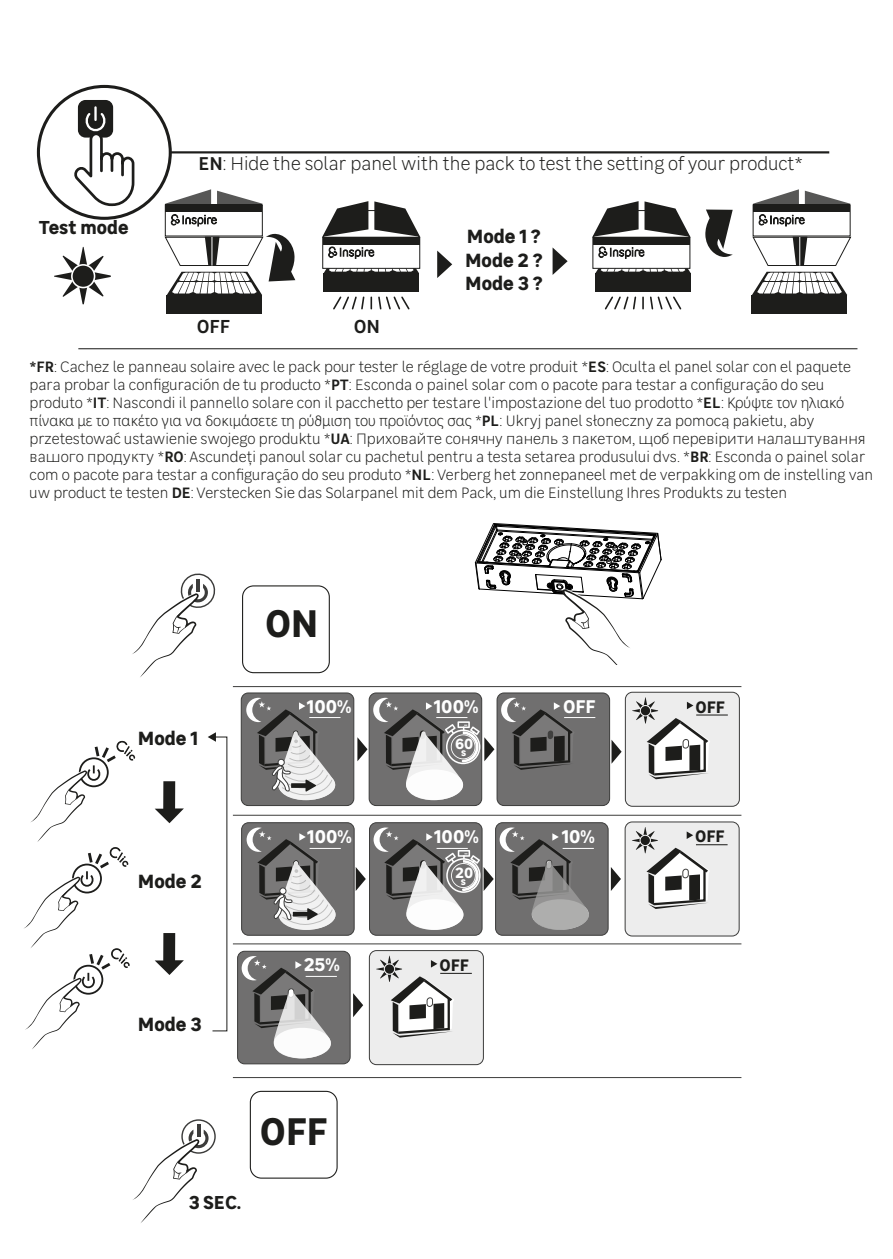
<style>
.page{position:relative;width:893px;height:1259px;background:#fff}
.page>*{position:absolute;margin:0;border:0;box-sizing:border-box;transform-origin:0 0}
.t1{font:700 38.4px "Leroy Merlin Sans";color:#1d1d1b}
.t2{font:700 19.2px/23.7px "Leroy Merlin Sans";color:#1d1d1b;text-align:justify}
.t3{font:700 18.9px "Leroy Merlin Sans";color:#1d1d1b}
.t4{font:600 18.9px "Leroy Merlin Sans";color:#1d1d1b}
.t5{font:300 18.6px "Leroy Merlin Sans";color:#1d1d1b}
.t6{font:700 18.6px "Leroy Merlin Sans";color:#1d1d1b}
.t7{font:700 18.3px "Leroy Merlin Sans";color:#fff}
.t8{font:700 16.5px "Leroy Merlin Sans";color:#1d1d1b}
.t9{font:300 15px/18px "Leroy Merlin Sans";color:#1d1d1b}
.t10{font:700 14.7px "Leroy Merlin Sans";color:#fff}
.t11{font:700 10.5px "Leroy Merlin Sans";color:#fff}
.s1{font-weight:600}
</style>
<div class="page">
<svg style="left:24px;top:741px;width:111px;height:308px"></svg>
<div style="left:78px;top:100px;width:35px;height:38px;background:#1d1d1b;border-radius:8px"></div>
<svg style="left:74px;top:107px;width:61px;height:100px"></svg>
<div style="left:37px;top:85px;width:135px;height:135px;border:3px solid #1d1d1b;border-radius:50%"></div>
<hr style="left:170px;top:151px;width:659px;height:2px;background:#1d1d1b">
<svg style="left:132px;top:573px;width:84px;height:104px"></svg>
<svg style="left:155px;top:933px;width:29px;height:42px"></svg>
<svg style="left:155px;top:781px;width:29px;height:42px"></svg>
<div style="left:242px;top:585px;width:88px;height:88px;border:1px solid #1d1d1b;border-radius:11px"></div>
<div style="left:181px;top:1119px;width:35px;height:34px;border:1px solid #3c3c3b;border-radius:50%"></div>
<svg style="left:133px;top:1124px;width:76px;height:99px"></svg>
<div style="left:250px;top:1090px;width:88px;height:88px;border:1px solid #1d1d1b;border-radius:11px"></div>
<hr style="left:233px;top:686px;width:508px;height:1px;background:#3c3c3b">
<hr style="left:233px;top:1077px;width:508px;height:1px;background:#3c3c3b">
<hr style="left:233px;top:814px;width:508px;height:1px;background:#3c3c3b">
<hr style="left:233px;top:943px;width:508px;height:1px;background:#3c3c3b">
<div style="left:369px;top:950px;width:114px;height:114px;background:#ededed;border-radius:7px"></div>
<div style="left:369px;top:950px;width:115px;height:115px;border:1px solid #3c3c3b;border-radius:7px"></div>
<svg style="left:376px;top:955px;width:78px;height:82px"></svg>
<hr style="left:440px;top:973px;width:32px;height:1px;background:#1d1d1b">
<svg style="left:208px;top:732px;width:20px;height:300px"></svg>
<hr style="left:78px;top:348px;width:779px;height:1px;background:#3c3c3b">
<div style="left:167px;top:295px;width:95px;height:19px;background:#1d1d1b"></div>
<svg style="left:752px;top:272px;width:95px;height:23px"></svg>
<hr style="left:765px;top:281px;width:69px;height:1px;background:#1d1d1b">
<div style="left:752px;top:295px;width:95px;height:19px;background:#1d1d1b"></div>
<div style="left:324px;top:273px;width:95px;height:19px;background:#1d1d1b"></div>
<svg style="left:333px;top:296px;width:77px;height:14px"></svg>
<svg style="left:705px;top:209px;width:28px;height:48px"></svg>
<svg style="left:437px;top:251px;width:15px;height:27px"></svg>
<svg style="left:553px;top:248px;width:15px;height:27px"></svg>
<div style="left:595px;top:273px;width:96px;height:19px;background:#1d1d1b"></div>
<svg style="left:604px;top:296px;width:78px;height:14px"></svg>
<div style="left:165px;top:204px;width:98px;height:32px;background:#fff;border:1px solid #1d1d1b"></div>
<svg style="left:165px;top:189px;width:98px;height:38px"></svg>
<div style="left:165px;top:205px;width:97px;height:7px;background:#1d1d1b"></div>
<svg style="left:164px;top:233px;width:131px;height:62px"></svg>
<svg style="left:753px;top:189px;width:98px;height:38px"></svg>
<div style="left:753px;top:205px;width:97px;height:7px;background:#1d1d1b"></div>
<svg style="left:752px;top:236px;width:100px;height:30px"></svg>
<div style="left:322px;top:237px;width:98px;height:32px;background:linear-gradient(to right,#fff,#fff);border:1px solid #1d1d1b"></div>
<svg style="left:324px;top:246px;width:95px;height:27px"></svg>
<div style="left:323px;top:237px;width:96px;height:7px;background:#1d1d1b"></div>
<svg style="left:322px;top:201px;width:98px;height:37px"></svg>
<div style="left:592px;top:237px;width:98px;height:32px;background:linear-gradient(to right,#fff,#fff)"></div>
<svg style="left:595px;top:246px;width:96px;height:27px"></svg>
<div style="left:593px;top:237px;width:97px;height:7px;background:#1d1d1b"></div>
<svg style="left:592px;top:201px;width:99px;height:37px"></svg>
<svg style="left:54px;top:247px;width:57px;height:58px"></svg>
<div style="left:72px;top:265px;width:23px;height:22px;background:#1d1d1b;border-radius:50%"></div>
<div style="left:71px;top:264px;width:24px;height:24px;border:2px solid #fff;border-radius:50%"></div>
<svg style="left:475px;top:523px;width:187px;height:141px"></svg>
<div style="left:238px;top:951px;width:112px;height:113px;background:#706f6f;border-radius:7px"></div>
<div style="left:237px;top:951px;width:113px;height:113px;border:1px solid #3c3c3b;border-radius:7px"></div>
<svg style="left:242px;top:956px;width:89px;height:102px"></svg>
<hr style="left:306px;top:976px;width:31px;height:1px;background:#fff">
<div style="left:242px;top:822px;width:112px;height:113px;background:#706f6f;border-radius:7px"></div>
<div style="left:241px;top:822px;width:114px;height:113px;border:1px solid #3c3c3b;border-radius:7px"></div>
<svg style="left:247px;top:827px;width:89px;height:103px"></svg>
<hr style="left:310px;top:848px;width:31px;height:1px;background:#fff">
<div style="left:369px;top:822px;width:113px;height:113px;background:#706f6f;border-radius:7px"></div>
<div style="left:369px;top:822px;width:113px;height:113px;border:1px solid #3c3c3b;border-radius:7px"></div>
<div style="left:496px;top:822px;width:112px;height:113px;background:#706f6f;border-radius:7px"></div>
<div style="left:495px;top:822px;width:113px;height:113px;border:1px solid #3c3c3b;border-radius:7px"></div>
<svg style="left:500px;top:827px;width:89px;height:103px"></svg>
<hr style="left:563px;top:848px;width:31px;height:1px;background:#fff">
<div style="left:241px;top:693px;width:113px;height:112px;background:#706f6f;border-radius:7px"></div>
<div style="left:241px;top:692px;width:113px;height:114px;border:1px solid #3c3c3b;border-radius:7px"></div>
<svg style="left:246px;top:698px;width:89px;height:102px"></svg>
<hr style="left:309px;top:717px;width:31px;height:1px;background:#fff">
<div style="left:369px;top:693px;width:113px;height:112px;background:#706f6f;border-radius:7px"></div>
<div style="left:369px;top:692px;width:113px;height:114px;border:1px solid #3c3c3b;border-radius:7px"></div>
<div style="left:497px;top:693px;width:113px;height:112px;background:#706f6f;border-radius:7px"></div>
<div style="left:497px;top:692px;width:113px;height:114px;border:1px solid #3c3c3b;border-radius:7px"></div>
<svg style="left:501px;top:698px;width:72px;height:72px"></svg>
<hr style="left:564px;top:717px;width:31px;height:1px;background:#fff">
<svg style="left:356px;top:867px;width:10px;height:24px"></svg>
<svg style="left:374px;top:827px;width:120px;height:103px"></svg>
<svg style="left:611px;top:867px;width:10px;height:24px"></svg>
<svg style="left:353px;top:993px;width:10px;height:24px"></svg>
<svg style="left:611px;top:740px;width:11px;height:24px"></svg>
<svg style="left:357px;top:737px;width:10px;height:24px"></svg>
<svg style="left:373px;top:698px;width:121px;height:102px"></svg>
<div style="left:625px;top:822px;width:114px;height:114px;background:#ededed;border-radius:7px"></div>
<div style="left:625px;top:821px;width:114px;height:115px;border:1px solid #3c3c3b;border-radius:7px"></div>
<svg style="left:632px;top:827px;width:78px;height:82px"></svg>
<hr style="left:696px;top:844px;width:32px;height:1px;background:#1d1d1b">
<div style="left:625px;top:692px;width:114px;height:114px;background:#ededed;border-radius:7px"></div>
<div style="left:625px;top:692px;width:115px;height:114px;border:1px solid #3c3c3b;border-radius:7px"></div>
<svg style="left:632px;top:697px;width:78px;height:82px"></svg>
<hr style="left:696px;top:714px;width:32px;height:1px;background:#1d1d1b">
<p class="t3" style="left:39px;top:211px;width:91px">Test mode</p>
<p class="t5" style="left:198px;top:149px;width:606px"><span class="s1">EN</span>: Hide the solar panel with the pack to test the setting of your product*</p>
<p class="t4" style="left:197px;top:311px;width:35px">OFF</p>
<p class="t4" style="left:354px;top:311px;width:28px">ON</p>
<p class="t2" style="left:465px;top:222px;width:79px">Mode 1 ?<br>Mode 2 ?<br>Mode 3 ?</p>
<p class="t9" style="left:30px;top:356px;width:845px"><span class="s1">*FR</span>: Cachez le panneau solaire avec le pack pour tester le réglage de votre produit *<span class="s1">ES</span>: Oculta el panel solar con el paquete para probar la configuración de tu producto *<span class="s1">PT</span>: Esconda o painel solar com o pacote para testar a configuração do seu produto *<span class="s1">IT</span>: Nascondi il pannello solare con il pacchetto per testare l'impostazione del tuo prodotto *<span class="s1">EL</span>: Κρύψτε τον ηλιακό πίνακα με το πακέτο για να δοκιμάσετε τη ρύθμιση του προϊόντος σας *<span class="s1">PL</span>: Ukryj panel słoneczny za pomocą pakietu, aby przetestować ustawienie swojego produktu *<span class="s1">UA</span>: Приховайте сонячну панель з пакетом, щоб перевірити налаштування вашого продукту *<span class="s1">RO</span>: Ascundeți panoul solar cu pachetul pentru a testa setarea produsului dvs. *<span class="s1">BR</span>: Esconda o painel solar com o pacote para testar a configuração do seu produto *<span class="s1">NL</span>: Verberg het zonnepaneel met de verpakking om de instelling van uw product te testen <span class="s1">DE</span>: Verstecken Sie das Solarpanel mit dem Pack, um die Einstellung Ihres Produkts zu testen</p>
<p class="t2" style="left:138px;top:724px;width:62px">Mode 1</p>
<p class="t2" style="left:138px;top:867px;width:65px">Mode 2</p>
<p class="t2" style="left:138px;top:1010px;width:65px">Mode 3</p>
<h1 class="t1" style="left:265px;top:591px;width:55px">ON</h1>
<p class="t7" style="left:307px;top:691px;width:46px">100%</p>
<p class="t7" style="left:434px;top:691px;width:46px">100%</p>
<p class="t10" style="left:455px;top:732px;width:20px">60</p>
<p class="t11" style="left:461px;top:744px;width:7px">s</p>
<p class="t7" style="left:307px;top:821px;width:46px">100%</p>
<p class="t7" style="left:434px;top:821px;width:46px">100%</p>
<p class="t10" style="left:455px;top:860px;width:20px">20</p>
<p class="t11" style="left:461px;top:873px;width:7px">s</p>
<p class="t7" style="left:304px;top:949px;width:38px">25%</p>
<p class="t8" style="left:439px;top:951px;width:31px">OFF</p>
<p class="t6" style="left:189px;top:1186px;width:54px">3 SEC.</p>
<h1 class="t1" style="left:260px;top:1099px;width:69px">OFF</h1>
<p class="t7" style="left:563px;top:691px;width:34px">OFF</p>
<p class="t7" style="left:562px;top:821px;width:35px">10%</p>
<p class="t8" style="left:695px;top:693px;width:31px">OFF</p>
<p class="t8" style="left:695px;top:823px;width:31px">OFF</p>
</div>
